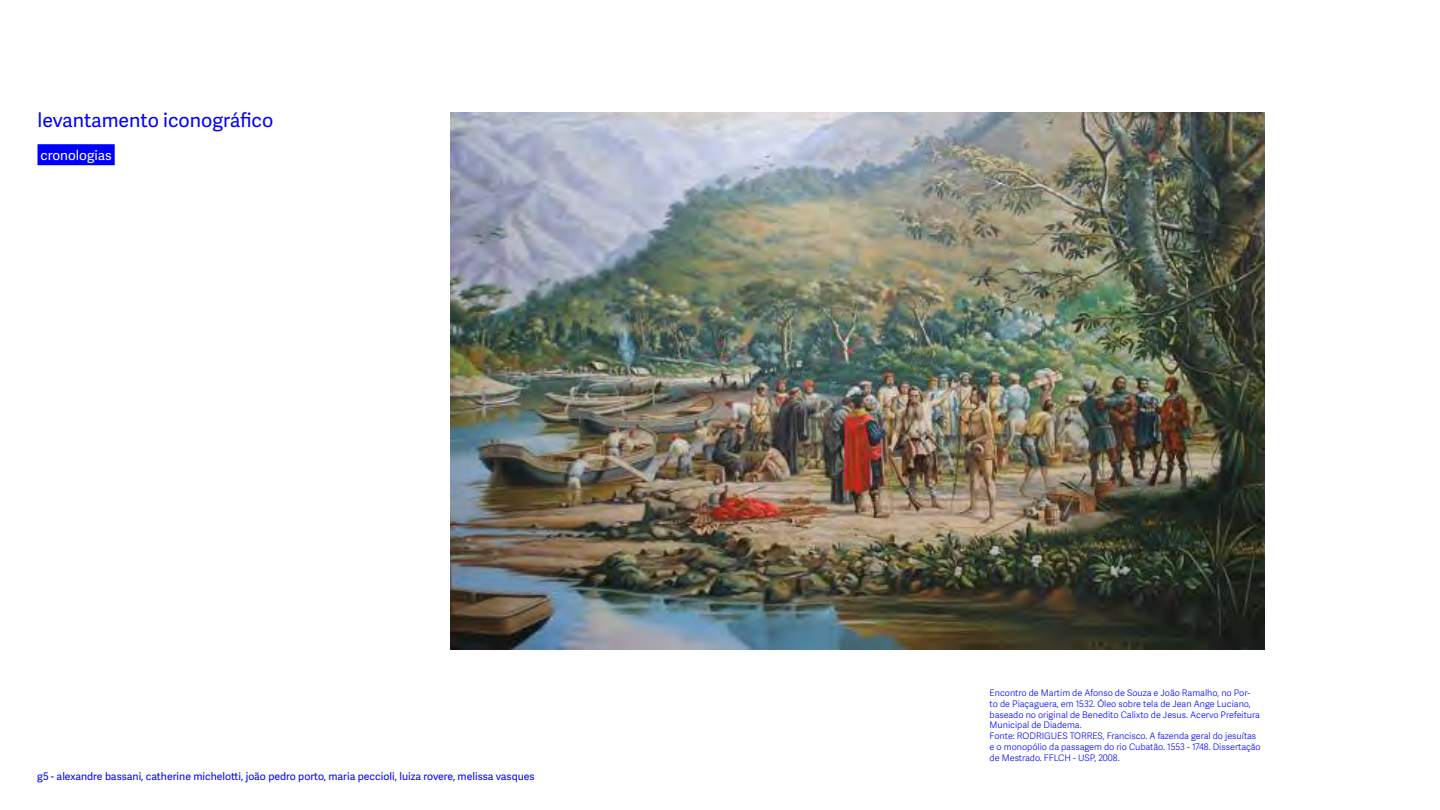
<style>
.page{position:relative;width:1440px;height:810px;background:#fff}
.page>*{position:absolute;margin:0;border:0;box-sizing:border-box;transform-origin:0 0}
.t1{font:19.5px "Adelle Sans";color:#00f}
.t2{font:13.5px "Adelle Sans";color:#fff}
.t3{font:10.5px "Adelle Sans";color:#00f}
.t4{font:300 9px/10.8px "Adelle Sans";color:#00f}
</style>
<div class="page">
<img style="left:450px;top:112px;width:815px;height:537px">
<div style="left:38px;top:144px;width:77px;height:21px;background:#00f"></div>
<h1 class="t1" style="left:38px;top:109px;width:237px">levantamento iconográfico</h1>
<h2 class="t2" style="left:40px;top:147px;width:73px">cronologias</h2>
<p class="t3" style="left:37px;top:771px;width:499px">g5 - alexandre bassani, catherine michelotti, joão pedro porto, maria peccioli, luiza rovere, melissa vasques</p>
<p class="t4" style="left:990px;top:688px;width:272px">Encontro de Martim de Afonso de Souza e João Ramalho, no Por&shy;to de Piaçaguera, em 1532. Óleo sobre tela de Jean Ange Luciano, baseado no original de Benedito Calixto de Jesus. Acervo Prefeitura Municipal de Diadema.<br>Fonte: RODRIGUES TORRES, Francisco. A fazenda geral do jesuítas e o monopólio da passagem do rio Cubatão. 1553 - 1748. Dissertação de Mestrado. FFLCH - USP, 2008.</p>
</div>
